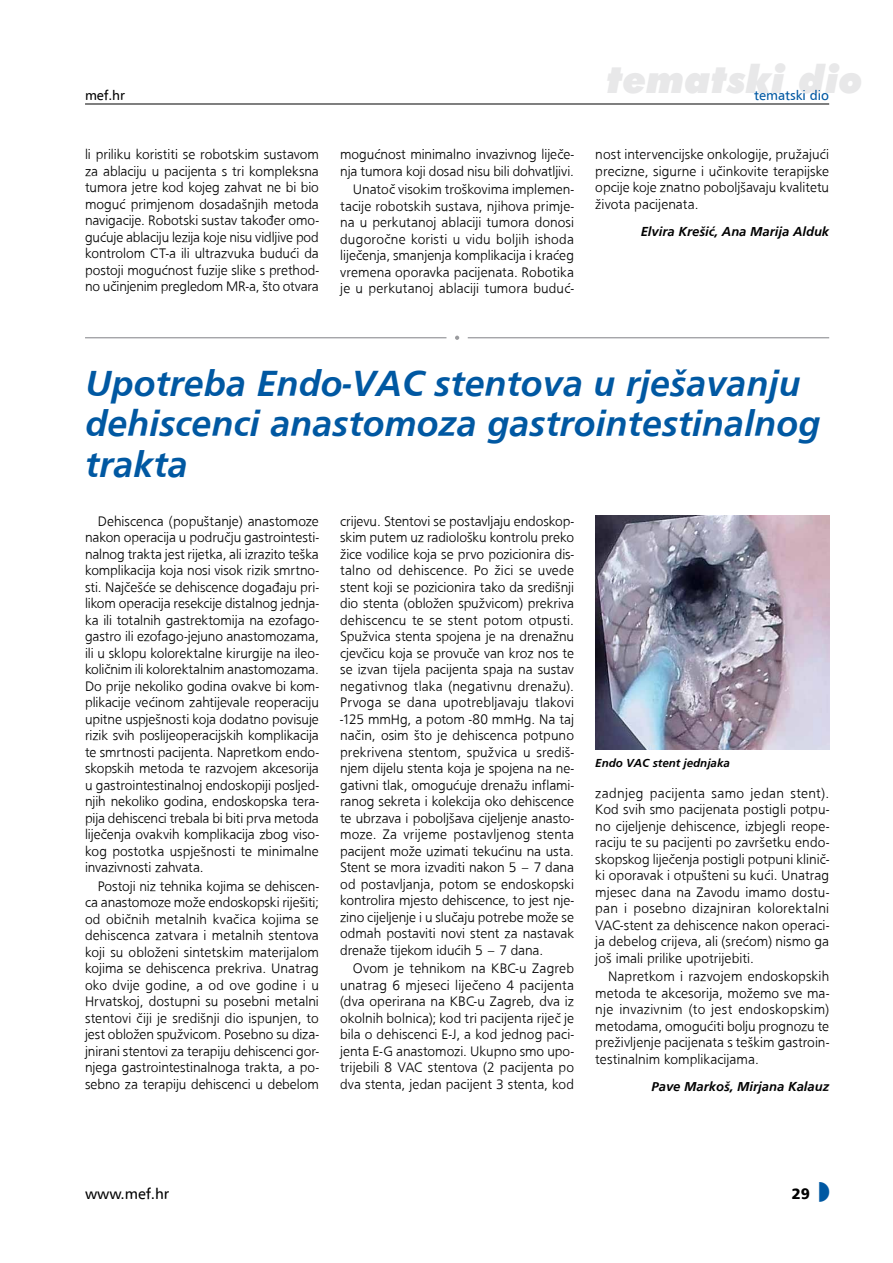
<style>
.page{position:relative;width:893px;height:1263px;background:#fff}
.page>*{position:absolute;margin:0;border:0;box-sizing:border-box;transform-origin:0 0}
.t1{font:italic 900 39px "Futura BT";color:#e8e8e9}
.t2{font:500 37.5px/40.5px "Frugal Sans Bold Italic DTC";color:#0058a2}
.t3{font:15px "A Frutiger";color:#000}
.t4{font:900 15px "A Frutiger";color:#000}
.t5{font:500 14.25px/16.5px "Frugal Sans Light DTC";color:#000;text-align:justify}
.t6{font:500 13.5px "Frugal Sans Bold Italic DTC";color:#000}
.t7{font:13.5px "A Frutiger";color:#0058a2}
.t8{font:13.5px "A Frutiger";color:#000}
.t9{font:500 12px "Frugal Sans Bold Italic DTC";color:#000}
</style>
<div class="page">
<hr style="left:85px;top:104px;width:744px;height:1px;background:#000">
<img style="left:595px;top:515px;width:234px;height:235px">
<svg style="left:455px;top:336px;width:4px;height:4px"></svg>
<hr style="left:85px;top:337px;width:361px;height:1px;background:#9b9c9f">
<hr style="left:468px;top:337px;width:361px;height:1px;background:#9b9c9f">
<p class="t8" style="left:85px;top:87px;width:42px">mef.hr</p>
<p class="t5" style="left:85px;top:146px;width:235px">li priliku koristiti se robotskim sustavom za ablaciju u pacijenta s tri kompleksna tumora jetre kod kojeg zahvat ne bi bio moguć primjenom dosadašnjih metoda navigacije. Robotski sustav također omo&shy;gućuje ablaciju lezija koje nisu vidljive pod kontrolom CT-a ili ultrazvuka budući da postoji mogućnost fuzije slike s prethod&shy;no učinjenim pregledom MR-a, što otvara</p>
<p class="t5" style="left:340px;top:146px;width:235px">mogućnost minimalno invazivnog liječe&shy;nja tumora koji dosad nisu bili dohvatljivi.</p>
<p class="t5" style="left:340px;top:181px;width:235px;text-indent:13px">Unatoč visokim troškovima implemen&shy;tacije robotskih sustava, njihova primje&shy;na u perkutanoj ablaciji tumora donosi dugoročne koristi u vidu boljih ishoda liječenja, smanjenja komplikacija i kraćeg vremena oporavka pacijenata. Robotika je u perkutanoj ablaciji tumora buduć-</p>
<h1 class="t1" style="left:606px;top:56px;width:258px">tematski dio</h1>
<p class="t7" style="left:754px;top:87px;width:76px">tematski dio</p>
<p class="t5" style="left:595px;top:146px;width:235px">nost intervencijske onkologije, pružajući precizne, sigurne i učinkovite terapijske opcije koje znatno poboljšavaju kvalitetu života pacijenata.</p>
<p class="t6" style="left:641px;top:223px;width:190px">Elvira Krešić, Ana Marija Alduk</p>
<h2 class="t2" style="left:85px;top:362px;width:737px">Upotreba Endo-VAC stentova u rješavanju dehiscenci anastomoza gastrointestinalnog trakta</h2>
<p class="t5" style="left:85px;top:512px;width:235px;text-indent:13px">Dehiscenca (popuštanje) anastomoze nakon operacija u području gastrointesti&shy;nalnog trakta jest rijetka, ali izrazito teška komplikacija koja nosi visok rizik smrtno&shy;sti. Najčešće se dehiscence događaju pri&shy;likom operacija resekcije distalnog jednja&shy;ka ili totalnih gastrektomija na ezofago&shy;gastro ili ezofago-jejuno anastomozama, ili u sklopu kolorektalne kirurgije na ileo&shy;količnim ili kolorektalnim anastomozama.<br>Do prije nekoliko godina ovakve bi kom&shy;plikacije većinom zahtijevale reoperaciju upitne uspješnosti koja dodatno povisuje rizik svih poslijeoperacijskih komplikacija te smrtnosti pacijenta. Napretkom endo&shy;skopskih metoda te razvojem akcesorija u gastrointestinalnoj endoskopiji posljed&shy;njih nekoliko godina, endoskopska tera&shy;pija dehiscenci trebala bi biti prva metoda liječenja ovakvih komplikacija zbog viso&shy;kog postotka uspješnosti te minimalne invazivnosti zahvata.</p>
<p class="t5" style="left:85px;top:878px;width:235px;text-indent:13px">Postoji niz tehnika kojima se dehiscen&shy;ca anastomoze može endoskopski riješiti; od običnih metalnih kvačica kojima se dehiscenca zatvara i metalnih stentova koji su obloženi sintetskim materijalom kojima se dehiscenca prekriva. Unatrag oko dvije godine, a od ove godine i u Hrvatskoj, dostupni su posebni metalni stentovi čiji je središnji dio ispunjen, to jest obložen spužvicom. Posebno su diza&shy;jnirani stentovi za terapiju dehiscenci gor&shy;njega gastrointestinalnoga trakta, a po&shy;sebno za terapiju dehiscenci u debelom</p>
<p class="t5" style="left:340px;top:513px;width:235px">crijevu. Stentovi se postavljaju endoskop&shy;skim putem uz radiološku kontrolu preko žice vodilice koja se prvo pozicionira dis&shy;talno od dehiscence. Po žici se uvede stent koji se pozicionira tako da središnji dio stenta (obložen spužvicom) prekriva dehiscencu te se stent potom otpusti.<br>Spužvica stenta spojena je na drenažnu cjevčicu koja se provuče van kroz nos te se izvan tijela pacijenta spaja na sustav negativnog tlaka (negativnu drenažu).<br>Prvoga se dana upotrebljavaju tlakovi -125 mmHg, a potom -80 mmHg. Na taj način, osim što je dehiscenca potpuno prekrivena stentom, spužvica u središ&shy;njem dijelu stenta koja je spojena na ne&shy;gativni tlak, omogućuje drenažu inflami&shy;ranog sekreta i kolekcija oko dehiscence te ubrzava i poboljšava cijeljenje anasto&shy;moze. Za vrijeme postavljenog stenta pacijent može uzimati tekućinu na usta.<br>Stent se mora izvaditi nakon 5 – 7 dana od postavljanja, potom se endoskopski kontrolira mjesto dehiscence, to jest nje&shy;zino cijeljenje i u slučaju potrebe može se odmah postaviti novi stent za nastavak drenaže tijekom idućih 5 – 7 dana.</p>
<p class="t5" style="left:340px;top:960px;width:235px;text-indent:13px">Ovom je tehnikom na KBC-u Zagreb unatrag 6 mjeseci liječeno 4 pacijenta (dva operirana na KBC-u Zagreb, dva iz okolnih bolnica); kod tri pacijenta riječ je bila o dehiscenci E-J, a kod jednog paci&shy;jenta E-G anastomozi. Ukupno smo upo&shy;trijebili 8 VAC stentova (2 pacijenta po dva stenta, jedan pacijent 3 stenta, kod</p>
<p class="t9" style="left:595px;top:756px;width:136px">Endo VAC stent jednjaka</p>
<p class="t5" style="left:595px;top:785px;width:235px">zadnjeg pacijenta samo jedan stent).<br>Kod svih smo pacijenata postigli potpu&shy;no cijeljenje dehiscence, izbjegli reope&shy;raciju te su pacijenti po završetku endo&shy;skopskog liječenja postigli potpuni klinič&shy;ki oporavak i otpušteni su kući. Unatrag mjesec dana na Zavodu imamo dostu&shy;pan i posebno dizajniran kolorektalni VAC-stent za dehiscence nakon operaci&shy;ja debelog crijeva, ali (srećom) nismo ga još imali prilike upotrijebiti.</p>
<p class="t5" style="left:595px;top:968px;width:235px;text-indent:13px">Napretkom i razvojem endoskopskih metoda te akcesorija, možemo sve ma&shy;nje invazivnim (to jest endoskopskim) metodama, omogućiti bolju prognozu te preživljenje pacijenata s teškim gastroin&shy;testinalnim komplikacijama.</p>
<p class="t6" style="left:652px;top:1079px;width:179px">Pave Markoš, Mirjana Kalauz</p>
<p class="t3" style="left:85px;top:1185px;width:86px">www.mef.hr</p>
<p class="t4" style="left:792px;top:1184px;width:20px">29</p>
</div>
